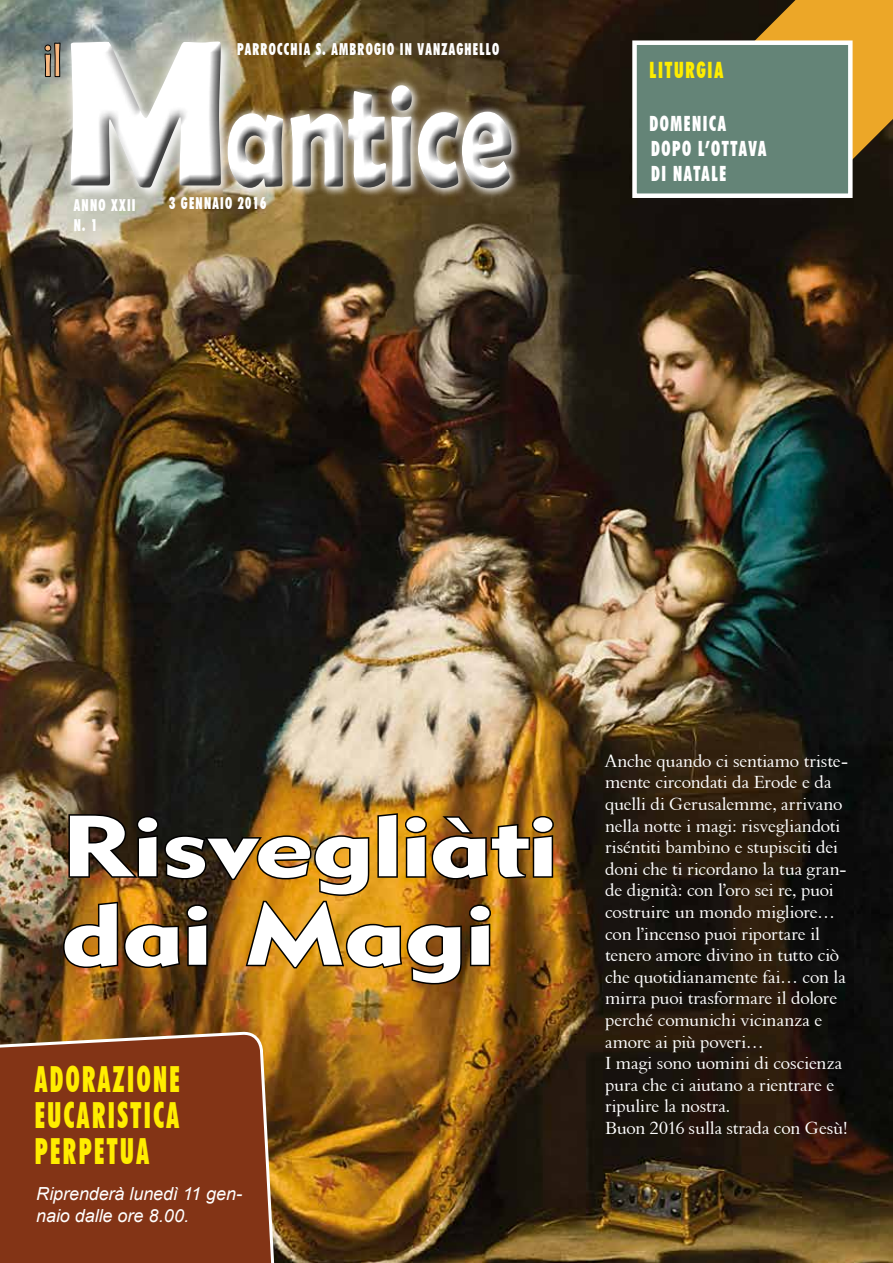
<style>
.page{position:relative;width:893px;height:1263px;background:#fff}
.page>*{position:absolute;margin:0;border:0;box-sizing:border-box;transform-origin:0 0}
.t1{font:700 150.15px "Berlin Sans FB Demi";color:#fff;scale:.7 1}
.t2{font:85.5px/88.5px "Geometric 415 BT Black A";letter-spacing:-.015em;color:#fff;scale:1.32 1}
.t3{font:48.9px "Berlin Sans FB";color:#f8b77f;scale:.88 1}
.t4{font:900 condensed 36px/36px "Futura BT";letter-spacing:.1em;color:#ffed00;scale:.68 1}
.t5{font:900 condensed 22.5px "Futura BT";color:#ffed00;scale:.76 1}
.t6{font:900 condensed 21px/25.3px "Futura BT";letter-spacing:.1em;color:#fff;scale:.76 1}
.t7{font:18px/21.6px "Aldine 401 BT Roman A";letter-spacing:-.005em;color:#fff}
.t8{font:italic 18px/21.8px "Arial";letter-spacing:-.005em;color:#fff}
.t9{font:900 condensed 16.5px "Futura BT";letter-spacing:.1em;color:#fff;scale:.76 1}
.s1{font-size:208.65px}
</style>
<div class="page">
<img style="left:0;top:0;width:893px;height:1263px">
<svg style="left:44px;top:42px;width:3px;height:35px"></svg>
<div style="left:217px;top:46px;width:423px;height:173px;background:#fff;opacity:.75"></div>
<div style="left:225px;top:84px;width:297px;height:115px;background:#000;opacity:.75"></div>
<div style="left:47px;top:0;width:432px;height:228px;background:#fff;opacity:.75"></div>
<div style="left:60px;top:30px;width:169px;height:162px;background:#fff;opacity:.75"></div>
<div style="left:62px;top:35px;width:170px;height:163px;background:#000;opacity:.75"></div>
<svg style="left:743px;top:0;width:150px;height:161px;background:#c18922"></svg>
<div style="left:632px;top:40px;width:221px;height:158px;background:#648477;border:4px solid #fff"></div>
<img style="left:62px;top:811px;width:494px;height:175px">
<svg style="left:0;top:1032px;width:276px;height:231px;background:#853a1b"></svg>
<h3 class="t3" style="left:43px;top:33px;width:23px">il</h3>
<h1 class="t1" style="left:61px;top:47px;width:646px"><span class="s1">M</span>antice</h1>
<p class="t9" style="left:237px;top:39px;width:346px">PARROCCHIA S. AMBROGIO IN VANZAGHELLO</p>
<p class="t9" style="left:74px;top:195px;width:76px">ANNO XXII</p>
<p class="t9" style="left:169px;top:193px;width:129px">3 GENNAIO 2016</p>
<p class="t9" style="left:74px;top:215px;width:32px">N. 1</p>
<p class="t5" style="left:649px;top:57px;width:61px">LITURGIA</p>
<p class="t6" style="left:649px;top:110px;width:155px">DOMENICA<br>DOPO L’OTTAVA<br>DI NATALE</p>
<h2 class="t2" style="left:61px;top:801px;width:378px">Risvegliàti dai Magi</h2>
<h3 class="t4" style="left:35px;top:1061px;width:179px">ADORAZIONE<br>EUCARISTICA<br>PERPE</h3>
<h3 class="t4" style="left:107px;top:1133px;width:63px">TUA</h3>
<p class="t8" style="left:36px;top:1183px;width:207px">Riprenderà lunedì 11 gen&shy;naio dalle ore 8.00.</p>
<p class="t7" style="left:605px;top:750px;width:245px">Anche quando ci sentiamo triste&shy;mente circondati da Erode e da quelli di Gerusalemme, arrivano nella notte i magi: risvegliandoti riséntiti bambino e stupisciti dei doni che ti ricordano la tua gran&shy;de dignità: con l’oro sei re, puoi costruire un mondo migliore… con l’incenso puoi riportare il tenero amore divino in tutto ciò che quotidianamente fai… con la mirra puoi trasformare il dolore perché comunichi vicinanza e amore ai più poveri…<br>I magi sono uomini di coscienza pura che ci aiutano a rientrare e ripulire la nostra.<br>Buon 2016 sulla strada con Gesù!</p>
</div>
